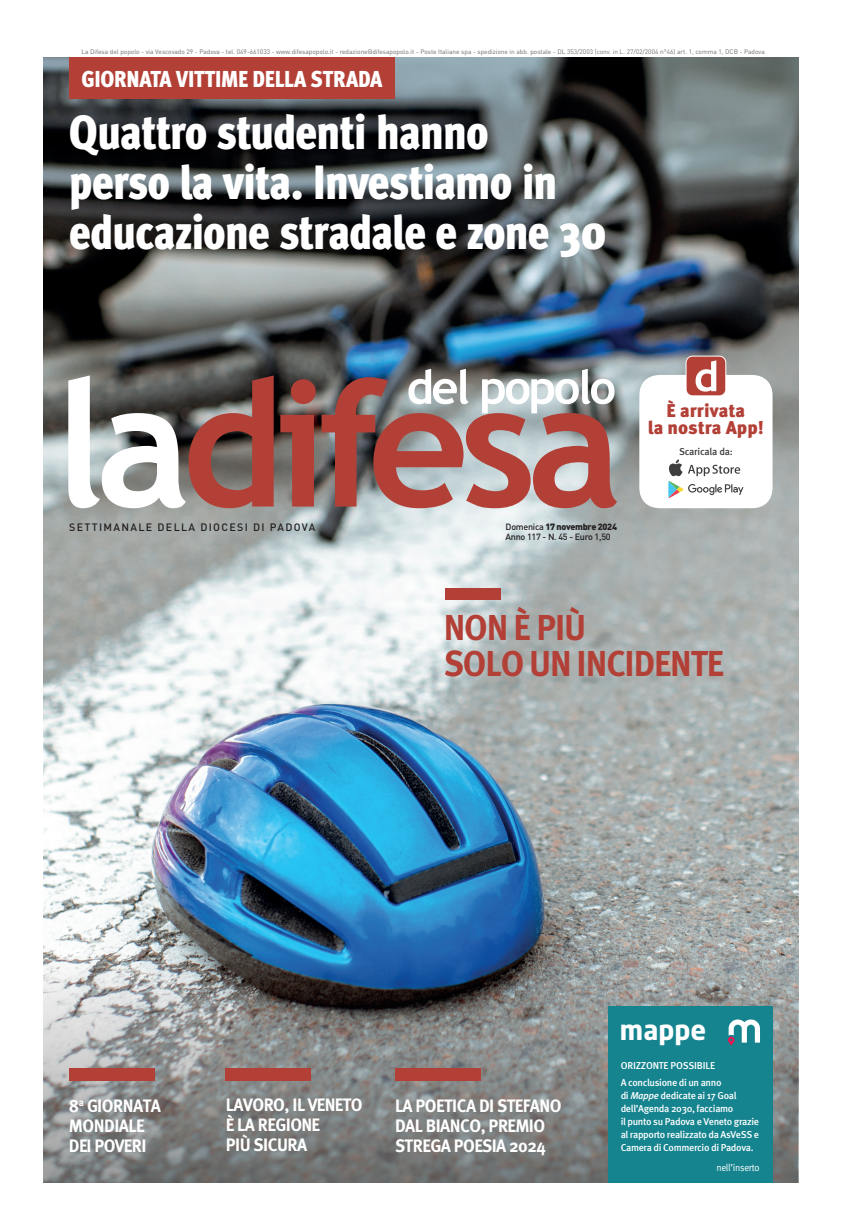
<style>
.page{position:relative;width:842px;height:1231px;background:#fff}
.page>*{position:absolute;margin:0;border:0;box-sizing:border-box;transform-origin:0 0}
.TITOLO_48_pt_-_BIANCO_Copertina{font:900 condensed 48px/50px "FF Meta Pro";letter-spacing:-.025em;color:#fff}
.TITOLO_36_pt_-_Articolo{font:700 36px "FF Meta Pro";letter-spacing:-.03em;color:#b34037;scale:.95 1}
.TITOLO_22_pt_-_Articolo{font:26.8px "Neo Sans Bold TR";color:#fff}
.TITOLO_20_pt_-_BIANCO_Copertina{font:900 condensed 23px "FF Meta Pro";letter-spacing:-.01em;color:#fff}
.t1{font:900 18.5px "FF Meta Pro";color:#b34037}
.TITOLO_18_pt_-_BIANCO_Copertina{font:700 18px/20px "FF Meta Pro";letter-spacing:-.03em;color:#fff;scale:.95 1}
.t2{font:500 10.6px "DIN Pro";letter-spacing:.125em;color:#231f20}
.TITOLO_10_pt_-_ROSSO_Copertina{font:500 10px/13px "FF Meta Pro";letter-spacing:-.035em;color:#fff}
.t3{font:500 10px "FF Meta Pro";letter-spacing:-.02em;color:#3e3e3f}
.TITOLO_10_pt_-_ROSSO_Copertina-2{font:10px "FF Meta Pro";letter-spacing:-.03em;color:#fff;scale:.95 1}
.t4{font:900 9px "DIN Pro";letter-spacing:-.03em;color:#231f20}
.t5{font:500 9px "DIN Pro";letter-spacing:-.03em;color:#231f20}
.t6{font:6.5px "DIN Pro";color:#6c6d70}
.s1{font-weight:500}
.s2{font-style:italic}
</style>
<div class="page">
<img style="left:44px;top:58px;width:754px;height:898px">
<svg style="left:44px;top:956px;width:754px;height:226px;background:#808487"></svg>
<svg style="left:280px;top:377px;width:337px;height:131px;background:#a56b67"></svg>
<svg style="left:68px;top:375px;width:206px;height:133px"></svg>
<svg style="left:408px;top:369px;width:207px;height:44px"></svg>
<div style="left:69px;top:1068px;width:86px;height:12px;background:#b34037"></div>
<div style="left:225px;top:1068px;width:86px;height:12px;background:#b34037"></div>
<div style="left:395px;top:1068px;width:86px;height:12px;background:#b34037"></div>
<div style="left:639px;top:375px;width:133px;height:133px;background:#fff;border-radius:21px"></div>
<div style="left:686px;top:356px;width:40px;height:40px;background:#b34037;border-radius:7px"></div>
<div style="left:686px;top:356px;width:40px;height:40px;border:1px solid #fff;border-radius:7px"></div>
<svg style="left:695px;top:360px;width:21px;height:31px"></svg>
<svg style="left:668px;top:459px;width:75px;height:39px"></svg>
<div style="left:445px;top:588px;width:55px;height:11px;background:#b34037"></div>
<div style="left:69px;top:58px;width:326px;height:41px;background:#b34037"></div>
<div style="left:608px;top:1005px;width:164px;height:177px;background:#15848f"></div>
<svg style="left:728px;top:1019px;width:32px;height:26px"></svg>
<p class="t6" style="left:81px;top:47px;width:685px">La Difesa del popolo - via Vescovado 29 - Padova - tel. 049-661033 - www.difesapopolo.it - redazione@difesapopolo.it - Poste Italiane spa - spedizione in abb. postale - DL 353/2003 (conv. in L. 27/02/2004 n°46) art. 1, comma 1, DCB - Padova</p>
<p class="TITOLO_20_pt_-_BIANCO_Copertina" style="left:81px;top:61px;width:302px">GIORNATA VITTIME DELLA STRADA</p>
<p class="TITOLO_48_pt_-_BIANCO_Copertina" style="left:69px;top:105px;width:539px">Quattro studenti hanno<br>perso la vita. Investiamo in educazione stradale e zone 30</p>
<p class="t2" style="left:69px;top:520px;width:248px">SETTIMANALE DELLA DIOCESI DI PADOVA</p>
<p class="t4" style="left:506px;top:520px;width:113px"><span class="s1">Domenica</span> 17 novembre 2024</p>
<p class="t5" style="left:506px;top:530px;width:107px">Anno 117 - N. 45 - Euro 1,50</p>
<p class="t1" style="left:667px;top:396px;width:80px">È arrivata</p>
<p class="t1" style="left:648px;top:413px;width:118px">la nostra App!</p>
<p class="t3" style="left:679px;top:443px;width:55px">Scaricala da:</p>
<p class="TITOLO_36_pt_-_Articolo" style="left:444px;top:599px;width:152px">NON È PIÙ</p>
<p class="TITOLO_36_pt_-_Articolo" style="left:444px;top:635px;width:297px">SOLO UN INCIDENTE</p>
<p class="TITOLO_18_pt_-_BIANCO_Copertina" style="left:69px;top:1094px;width:98px">8<sup>a</sup> GIORNATA</p>
<p class="TITOLO_18_pt_-_BIANCO_Copertina" style="left:69px;top:1114px;width:81px">MONDIALE</p>
<p class="TITOLO_18_pt_-_BIANCO_Copertina" style="left:69px;top:1134px;width:83px">DEI POVERI</p>
<p class="TITOLO_18_pt_-_BIANCO_Copertina" style="left:226px;top:1092px;width:145px">LAVORO, IL VENETO<br>È LA REGIONE</p>
<p class="TITOLO_18_pt_-_BIANCO_Copertina" style="left:226px;top:1132px;width:87px">PIÙ SICURA</p>
<p class="TITOLO_18_pt_-_BIANCO_Copertina" style="left:395px;top:1094px;width:177px">LA POETICA DI STEFANO<br>DAL BIANCO, PREMIO<br>STREGA POESIA 2024</p>
<p class="TITOLO_22_pt_-_Articolo" style="left:620px;top:1012px;width:88px">mappe</p>
<p class="TITOLO_10_pt_-_ROSSO_Copertina" style="left:621px;top:1057px;width:96px">ORIZZONTE POSSIBILE</p>
<p class="TITOLO_10_pt_-_ROSSO_Copertina" style="left:621px;top:1074px;width:102px">A conclusione di un anno</p>
<p class="TITOLO_10_pt_-_ROSSO_Copertina" style="left:621px;top:1087px;width:117px">di <span class="s2">Mappe</span> dedicate ai 17 Goal dell’Agenda 2030, facciamo</p>
<p class="TITOLO_10_pt_-_ROSSO_Copertina" style="left:621px;top:1113px;width:140px;text-align:justify">il punto su Padova e Veneto grazie al rapporto realizzato da AsVeSS e Camera di Commercio di Padova.</p>
<p class="TITOLO_10_pt_-_ROSSO_Copertina-2" style="left:716px;top:1159px;width:47px">nell’inserto</p>
</div>
